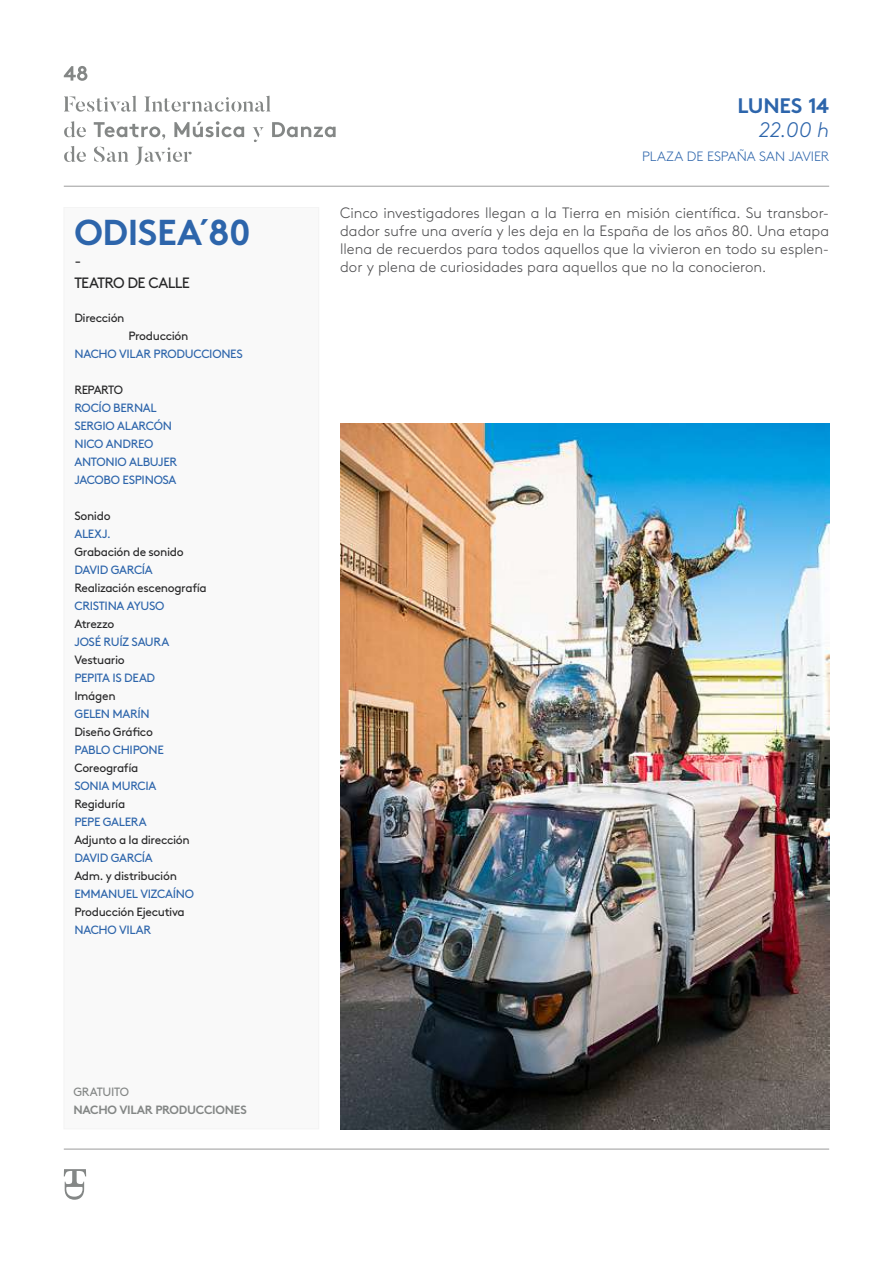
<style>
.page{position:relative;width:893px;height:1263px;background:#fff}
.page>*{position:absolute;margin:0;border:0;box-sizing:border-box;transform-origin:0 0}
.t1{font:700 36px "Brown Std";letter-spacing:-.01em;color:#2d65ab}
.t2{font:700 21px "Brown Std";letter-spacing:-.01em;color:#2d65ab}
.t3{font:italic 300 21px "Brown Std";color:#2d65ab}
.t4{font:300 15px/18px "Brown Std";color:#4b4b4d;text-align:justify}
.t5{font:15px "Brown Std";letter-spacing:-.05em;color:#282829}
.t6{font:300 13.5px "Brown Std";letter-spacing:-.005em;color:#2d65ab}
.t7{font:12px/18px "Brown Std";letter-spacing:-.025em;color:#2d65ab}
.t8{font:12px "Brown Std";letter-spacing:-.03em;color:#282829}
.t9{font:700 12px "Brown Std";letter-spacing:-.025em;color:#848786}
.t10{font:12px "Brown Std";letter-spacing:-.025em;color:#848786}
.t11{font:12px "Brown Std";letter-spacing:-.05em;color:#282829}
</style>
<div class="page">
<div style="left:64px;top:207px;width:255px;height:922px;background:#f9f9f9"></div>
<hr style="left:64px;top:1149px;width:765px;height:1px;background:#000">
<hr style="left:64px;top:186px;width:765px;height:1px;background:#000">
<svg style="left:64px;top:1169px;width:22px;height:31px"></svg>
<svg style="left:64px;top:66px;width:23px;height:15px"></svg>
<svg style="left:64px;top:96px;width:72px;height:16px"></svg>
<svg style="left:144px;top:96px;width:126px;height:16px"></svg>
<svg style="left:64px;top:121px;width:22px;height:16px"></svg>
<svg style="left:94px;top:122px;width:72px;height:18px"></svg>
<svg style="left:174px;top:121px;width:70px;height:16px"></svg>
<svg style="left:253px;top:127px;width:11px;height:15px"></svg>
<svg style="left:272px;top:122px;width:64px;height:15px"></svg>
<svg style="left:64px;top:146px;width:22px;height:16px"></svg>
<svg style="left:94px;top:147px;width:34px;height:15px"></svg>
<svg style="left:135px;top:147px;width:57px;height:18px"></svg>
<img style="left:340px;top:423px;width:489px;height:706px">
<h1 class="t1" style="left:74px;top:210px;width:178px">ODISEA´80</h1>
<p class="t5" style="left:74px;top:252px;width:8px">-</p>
<p class="t5" style="left:74px;top:274px;width:117px">TEATRO DE CALLE</p>
<p class="t8" style="left:74px;top:310px;width:52px">Dirección</p>
<p class="t8" style="left:128px;top:328px;width:61px">Producción</p>
<p class="t7" style="left:74px;top:344px;width:170px">NACHO VILAR PRODUCCIONES</p>
<p class="t11" style="left:74px;top:382px;width:50px">REPARTO</p>
<p class="t7" style="left:74px;top:398px;width:104px">ROCÍO BERNAL<br>SERGIO ALARCÓN<br>NICO ANDREO<br>ANTONIO ALBUJER<br>JACOBO ESPINOSA</p>
<p class="t8" style="left:74px;top:508px;width:38px">Sonido</p>
<p class="t7" style="left:74px;top:524px;width:38px">AlexJ.</p>
<p class="t8" style="left:74px;top:544px;width:111px">Grabación de sonido</p>
<p class="t7" style="left:74px;top:560px;width:53px">David García</p>
<p class="t8" style="left:74px;top:580px;width:134px">Realización escenografía</p>
<p class="t7" style="left:74px;top:596px;width:15px">Cristina</p>
<p class="t7" style="left:127px;top:596px;width:9px">ayuso</p>
<p class="t8" style="left:74px;top:616px;width:42px">Atrezzo</p>
<p class="t7" style="left:74px;top:632px;width:44px">José Ruíz</p>
<p class="t7" style="left:132px;top:632px;width:15px">Saura</p>
<p class="t8" style="left:74px;top:652px;width:52px">Vestuario</p>
<p class="t7" style="left:74px;top:668px;width:14px">Pepita</p>
<p class="t7" style="left:112px;top:668px;width:21px">is dead</p>
<p class="t8" style="left:74px;top:688px;width:43px">Imágen</p>
<p class="t7" style="left:74px;top:704px;width:16px">Gelen</p>
<p class="t7" style="left:113px;top:704px;width:18px">Marín</p>
<p class="t8" style="left:74px;top:724px;width:80px">Diseño Gráfico</p>
<p class="t7" style="left:74px;top:740px;width:55px">Pablo Chipone</p>
<p class="t8" style="left:74px;top:760px;width:66px">Coreografía</p>
<p class="t7" style="left:74px;top:776px;width:15px">Sonia</p>
<p class="t7" style="left:112px;top:776px;width:18px">Murcia</p>
<p class="t8" style="left:74px;top:796px;width:52px">Regiduría</p>
<p class="t7" style="left:74px;top:812px;width:14px">Pepe</p>
<p class="t7" style="left:103px;top:812px;width:17px">Galera</p>
<p class="t8" style="left:74px;top:832px;width:117px">Adjunto a la dirección</p>
<p class="t7" style="left:74px;top:848px;width:53px">David García</p>
<p class="t8" style="left:74px;top:868px;width:104px">Adm. y distribución</p>
<p class="t7" style="left:74px;top:884px;width:16px">Emmanuel</p>
<p class="t7" style="left:140px;top:884px;width:8px">Vizcaíno</p>
<p class="t8" style="left:74px;top:904px;width:112px">Producción Ejecutiva</p>
<p class="t7" style="left:74px;top:920px;width:19px">Nacho</p>
<p class="t7" style="left:119px;top:920px;width:15px">vilar</p>
<p class="t10" style="left:73px;top:1085px;width:57px">GRATUITO</p>
<p class="t9" style="left:73px;top:1102px;width:175px">NACHO VILAR PRODUCCIONES</p>
<h2 class="t2" style="left:737px;top:92px;width:93px">LUNES 14</h2>
<h2 class="t3" style="left:759px;top:117px;width:72px">22.00 h</h2>
<p class="t6" style="left:642px;top:148px;width:189px">PLAZA DE ESPAÑA SAN JAVIER</p>
<p class="t4" style="left:340px;top:204px;width:490px">Cinco investigadores llegan a la Tierra en misión científica. Su transbor&shy;dador sufre una avería y les deja en la España de los años 80. Una etapa llena de recuerdos para todos aquellos que la vivieron en todo su esplen&shy;dor y plena de curiosidades para aquellos que no la conocieron.</p>
</div>
